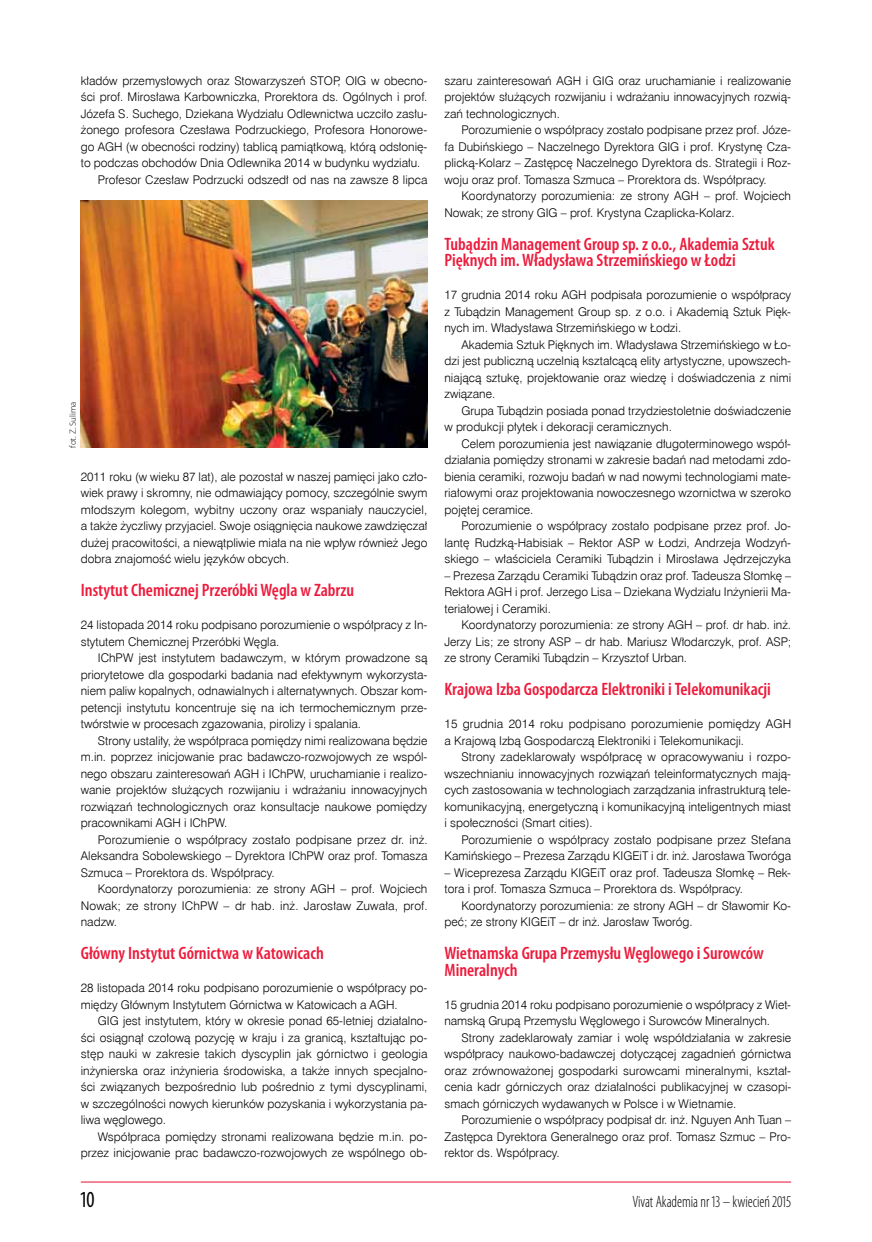
<style>
.page{position:relative;width:872px;height:1242px;background:#fff}
.page>*{position:absolute;margin:0;border:0;box-sizing:border-box;transform-origin:0 0}
.t1{font:condensed 23.1px "Myriad Pro";color:#000;scale:.91 1}
.t2{font:600 condensed 18px/16.5px "Myriad Pro";color:#ed1a3b}
.t3{font:300 condensed 16.5px "Myriad Pro";color:#000;scale:.91 1}
.t4{font:12px/16.5px "Swis 721 Lt EU";color:#000;text-align:justify}
.t5{font:300 9px "Myriad Pro";color:#000}
</style>
<div class="page">
<hr style="left:81px;top:1181px;width:710px;height:1px;background:#ed1a3b">
<img style="left:81px;top:200px;width:346px;height:248px">
<p class="t4" style="left:81px;top:72px;width:348px">kładów przemysłowych oraz Stowarzyszeń STOP, OIG w obecno-</p>
<p class="t4" style="left:81px;top:89px;width:348px">ści prof. Mirosława Karbowniczka, Prorektora ds. Ogólnych i prof.</p>
<p class="t4" style="left:81px;top:105px;width:348px">Józefa S. Suchego, Dziekana Wydziału Odlewnictwa uczciło zasłu-</p>
<p class="t4" style="left:81px;top:122px;width:348px">żonego profesora Czesława Podrzuckiego, Profesora Honorowe-</p>
<p class="t4" style="left:81px;top:138px;width:348px">go AGH (w obecności rodziny) tablicą pamiątkową, którą odsłonię-</p>
<p class="t4" style="left:81px;top:155px;width:341px">to podczas obchodów Dnia Odlewnika 2014 w budynku wydziału.</p>
<p class="t4" style="left:98px;top:171px;width:331px">Profesor Czesław Podrzucki odszedł od nas na zawsze 8 lipca</p>
<p class="t5" style="left:68px;top:448px;width:48px;rotate:-90deg">fot. Z. Sulima</p>
<p class="t4" style="left:81px;top:468px;width:348px">2011 roku (w wieku 87 lat), ale pozostał w naszej pamięci jako czło&shy;wiek prawy i skromny, nie odmawiający pomocy, szczególnie swym młodszym kolegom, wybitny uczony oraz wspaniały nauczyciel, a także życzliwy przyjaciel. Swoje osiągnięcia naukowe zawdzięczał dużej pracowitości, a niewątpliwie miała na nie wpływ również Jego dobra znajomość wielu języków obcych.</p>
<h2 class="t2" style="left:81px;top:582px;width:275px">Instytut Chemicznej Przeróbki Węgla w Zabrzu</h2>
<p class="t4" style="left:81px;top:617px;width:348px">24 listopada 2014 roku podpisano porozumienie o współpracy z In&shy;stytutem Chemicznej Przeróbki Węgla.</p>
<p class="t4" style="left:81px;top:650px;width:348px;text-indent:17px">IChPW jest instytutem badawczym, w którym prowadzone są priorytetowe dla gospodarki badania nad efektywnym wykorzysta&shy;niem paliw kopalnych, odnawialnych i alternatywnych. Obszar kom&shy;petencji instytutu koncentruje się na ich termochemicznym prze&shy;twórstwie w procesach zgazowania, pirolizy i spalania.</p>
<p class="t4" style="left:81px;top:732px;width:348px;text-indent:17px">Strony ustaliły, że współpraca pomiędzy nimi realizowana będzie m.in. poprzez inicjowanie prac badawczo-rozwojowych ze wspól&shy;nego obszaru zainteresowań AGH i IChPW, uruchamianie i realizo&shy;wanie projektów służących rozwijaniu i wdrażaniu innowacyjnych rozwiązań technologicznych oraz konsultacje naukowe pomiędzy pracownikami AGH i IChPW.</p>
<p class="t4" style="left:81px;top:831px;width:348px;text-indent:17px">Porozumienie o współpracy zostało podpisane przez dr. inż.<br>Aleksandra Sobolewskiego – Dyrektora IChPW oraz prof. Tomasza Szmuca – Prorektora ds. Współpracy.</p>
<p class="t4" style="left:81px;top:881px;width:348px;text-indent:17px">Koordynatorzy porozumienia: ze strony AGH – prof. Wojciech Nowak; ze strony IChPW – dr hab. inż. Jarosław Zuwała, prof. nadzw.</p>
<h2 class="t2" style="left:81px;top:945px;width:244px">Główny Instytut Górnictwa w Katowicach</h2>
<p class="t4" style="left:81px;top:980px;width:348px">28 listopada 2014 roku podpisano porozumienie o współpracy po&shy;między Głównym Instytutem Górnictwa w Katowicach a AGH.</p>
<p class="t4" style="left:81px;top:1013px;width:348px;text-indent:17px">GIG jest instytutem, który w okresie ponad 65-letniej działalno&shy;ści osiągnął czołową pozycję w kraju i za granicą, kształtując po&shy;stęp nauki w zakresie takich dyscyplin jak górnictwo i geologia inżynierska oraz inżynieria środowiska, a także innych specjalno&shy;ści związanych bezpośrednio lub pośrednio z tymi dyscyplinami, w szczególności nowych kierunków pozyskania i wykorzystania pa&shy;liwa węglowego.</p>
<p class="t4" style="left:81px;top:1128px;width:348px;text-align:right">Współpraca pomiędzy stronami realizowana będzie m.in. po&shy;przez inicjowanie prac badawczo-rozwojowych ze wspólnego ob-</p>
<p class="t4" style="left:444px;top:72px;width:348px">szaru zainteresowań AGH i GIG oraz uruchamianie i realizowanie projektów służących rozwijaniu i wdrażaniu innowacyjnych rozwią&shy;zań technologicznych.</p>
<p class="t4" style="left:444px;top:122px;width:348px;text-indent:17px">Porozumienie o współpracy zostało podpisane przez prof. Józe&shy;fa Dubińskiego – Naczelnego Dyrektora GIG i prof. Krystynę Cza&shy;plicką-Kolarz – Zastępcę Naczelnego Dyrektora ds. Strategii i Roz&shy;woju oraz prof. Tomasza Szmuca – Prorektora ds. Współpracy.</p>
<p class="t4" style="left:444px;top:188px;width:348px;text-indent:17px">Koordynatorzy porozumienia: ze strony AGH – prof. Wojciech<br>Nowak; ze strony GIG – prof. Krystyna Czaplicka-Kolarz.</p>
<h2 class="t2" style="left:444px;top:236px;width:332px">Tubądzin Management Group sp. z o.o., Akademia Sztuk<br>Pięknych im. Władysława Strzemińskiego w Łodzi</h2>
<p class="t4" style="left:444px;top:287px;width:348px">17 grudnia 2014 roku AGH podpisała porozumienie o współpracy z Tubądzin Management Group sp. z o.o. i Akademią Sztuk Pięk&shy;nych im. Władysława Strzemińskiego w Łodzi.</p>
<p class="t4" style="left:444px;top:336px;width:348px;text-indent:17px">Akademia Sztuk Pięknych im. Władysława Strzemińskiego w Ło&shy;dzi jest publiczną uczelnią kształcącą elity artystyczne, upowszech&shy;niającą sztukę, projektowanie oraz wiedzę i doświadczenia z nimi związane.</p>
<p class="t4" style="left:444px;top:402px;width:348px;text-indent:17px">Grupa Tubądzin posiada ponad trzydziestoletnie doświadczenie w produkcji płytek i dekoracji ceramicznych.</p>
<p class="t4" style="left:444px;top:435px;width:348px;text-indent:17px">Celem porozumienia jest nawiązanie długoterminowego współ&shy;działania pomiędzy stronami w zakresie badań nad metodami zdo&shy;bienia ceramiki, rozwoju badań w nad nowymi technologiami mate&shy;riałowymi oraz projektowania nowoczesnego wzornictwa w szeroko pojętej ceramice.</p>
<p class="t4" style="left:444px;top:518px;width:348px;text-indent:17px">Porozumienie o współpracy zostało podpisane przez prof. Jo&shy;lantę Rudzką-Habisiak – Rektor ASP w Łodzi, Andrzeja Wodzyń&shy;skiego – właściciela Ceramiki Tubądzin i Mirosława Jędrzejczyka</p>
<p class="t4" style="left:444px;top:567px;width:348px">– Prezesa Zarządu Ceramiki Tubądzin oraz prof. Tadeusza Słomkę – Rektora AGH i prof. Jerzego Lisa – Dziekana Wydziału Inżynierii Ma&shy;teriałowej i Ceramiki.</p>
<p class="t4" style="left:444px;top:617px;width:348px;text-indent:17px">Koordynatorzy porozumienia: ze strony AGH – prof. dr hab. inż.<br>Jerzy Lis; ze strony ASP – dr hab. Mariusz Włodarczyk, prof. ASP; ze strony Ceramiki Tubądzin – Krzysztof Urban.</p>
<h2 class="t2" style="left:444px;top:681px;width:328px">Krajowa Izba Gospodarcza Elektroniki i Telekomunikacji</h2>
<p class="t4" style="left:444px;top:716px;width:348px">15 grudnia 2014 roku podpisano porozumienie pomiędzy AGH a Krajową Izbą Gospodarczą Elektroniki i Telekomunikacji.</p>
<p class="t4" style="left:444px;top:749px;width:348px;text-indent:17px">Strony zadeklarowały współpracę w opracowywaniu i rozpo&shy;wszechnianiu innowacyjnych rozwiązań teleinformatycznych mają&shy;cych zastosowania w technologiach zarządzania infrastrukturą tele&shy;komunikacyjną, energetyczną i komunikacyjną inteligentnych miast i społeczności (Smart cities).</p>
<p class="t4" style="left:444px;top:831px;width:348px;text-align:right">Porozumienie o współpracy zostało podpisane przez Stefana<br>Kamińskiego – Prezesa Zarządu KIGEiT i dr. inż. Jarosława Tworóga</p>
<p class="t4" style="left:444px;top:864px;width:348px">– Wiceprezesa Zarządu KIGEiT oraz prof. Tadeusza Słomkę – Rek&shy;tora i prof. Tomasza Szmuca – Prorektora ds. Współpracy.</p>
<p class="t4" style="left:444px;top:897px;width:348px;text-indent:17px">Koordynatorzy porozumienia: ze strony AGH – dr Sławomir Ko&shy;peć; ze strony KIGEiT – dr inż. Jarosław Tworóg.</p>
<h2 class="t2" style="left:444px;top:945px;width:321px">Wietnamska Grupa Przemysłu Węglowego i Surowców<br>Mineralnych</h2>
<p class="t4" style="left:444px;top:996px;width:348px">15 grudnia 2014 roku podpisano porozumienie o współpracy z Wiet&shy;namską Grupą Przemysłu Węglowego i Surowców Mineralnych.</p>
<p class="t4" style="left:444px;top:1029px;width:348px;text-indent:17px">Strony zadeklarowały zamiar i wolę współdziałania w zakresie współpracy naukowo-badawczej dotyczącej zagadnień górnictwa oraz zrównoważonej gospodarki surowcami mineralnymi, kształ&shy;cenia kadr górniczych oraz działalności publikacyjnej w czasopi&shy;smach górniczych wydawanych w Polsce i w Wietnamie.</p>
<p class="t4" style="left:444px;top:1112px;width:348px;text-indent:17px">Porozumienie o współpracy podpisał dr. inż. Nguyen Anh Tuan – Zastępca Dyrektora Generalnego oraz prof. Tomasz Szmuc – Pro&shy;rektor ds. Współpracy.</p>
<h1 class="t1" style="left:81px;top:1186px;width:17px">10</h1>
<h3 class="t3" style="left:632px;top:1192px;width:176px">Vivat Akademia nr 13 – kwiecień 2015</h3>
</div>
